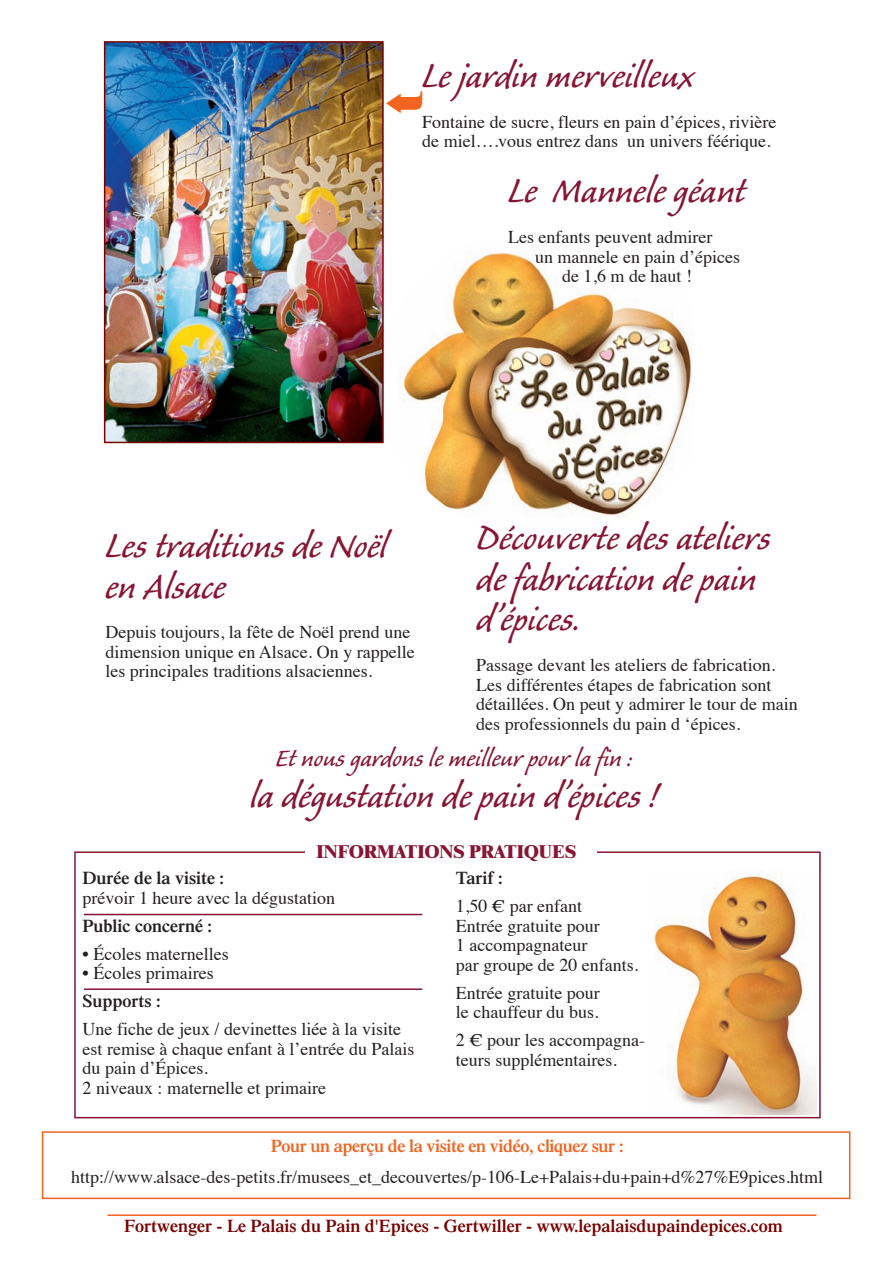
<style>
.page{position:relative;width:893px;height:1263px;background:#fff}
.page>*{position:absolute;margin:0;border:0;box-sizing:border-box;transform-origin:0 0}
.t1{font:45px/40.5px "Caliban";color:#881534}
.t2{font:31.5px "Caliban";color:#881534}
.t3{font:18px/19.5px "Times";color:#231f20}
.t4{font:600 18px "Times";color:#790100}
.t5{font:600 18px "Times";color:#231f20}
.t6{font:600 18px "Times";letter-spacing:-.02em;color:#f36421}
.t7{font:800 18px "Times";color:#881534}
</style>
<div class="page">
<hr style="left:84px;top:914px;width:338px;height:1px;background:#881534">
<hr style="left:84px;top:988px;width:338px;height:2px;background:#881534">
<div style="left:74px;top:851px;width:747px;height:267px;border:2px solid #881534"></div>
<div style="left:305px;top:841px;width:291px;height:27px;background:#fff"></div>
<hr style="left:108px;top:1214px;width:708px;height:2px;background:#f36421">
<img style="left:403px;top:252px;width:289px;height:265px">
<img style="left:107px;top:44px;width:274px;height:396px">
<div style="left:104px;top:41px;width:280px;height:402px;border:2px solid #790100"></div>
<div style="left:42px;top:1131px;width:808px;height:68px;border:2px solid #f36421"></div>
<img style="left:654px;top:872px;width:163px;height:242px">
<h1 class="t1" style="left:422px;top:60px;width:274px">Le jardin merveilleux</h1>
<p class="t3" style="left:422px;top:114px;width:356px">Fontaine de sucre, fleurs en pain d’épices, rivière de miel….vous entrez dans un univers féérique.</p>
<h1 class="t1" style="left:508px;top:175px;width:239px">Le Mannele géant</h1>
<p class="t3" style="left:508px;top:229px;width:206px">Les enfants peuvent admirer</p>
<p class="t3" style="left:535px;top:248px;width:206px">un mannele en pain d’épices</p>
<p class="t3" style="left:562px;top:268px;width:131px">de 1,6 m de haut !</p>
<h1 class="t1" style="left:105px;top:530px;width:283px">Les traditions de Noël en Alsace</h1>
<p class="t3" style="left:105px;top:624px;width:311px">Depuis toujours, la fête de Noël prend une dimension unique en Alsace. On y rappelle les principales traditions alsaciennes.</p>
<h1 class="t1" style="left:476px;top:522px;width:296px">Découverte des ateliers de fabrication de pain d’épices.</h1>
<p class="t3" style="left:476px;top:657px;width:323px">Passage devant les ateliers de fabrication.<br>Les différentes étapes de fabrication sont détaillées. On peut y admirer le tour de main des professionnels du pain d ‘épices.</p>
<h2 class="t2" style="left:276px;top:747px;width:358px">Et nous gardons le meilleur pour la fin :</h2>
<h1 class="t1" style="left:250px;top:780px;width:409px">la dégustation de pain d’épices !</h1>
<p class="t7" style="left:317px;top:845px;width:261px">INFORMATIONS PRATIQUES</p>
<p class="t5" style="left:83px;top:871px;width:143px">Durée de la visite :</p>
<p class="t3" style="left:83px;top:889px;width:254px">prévoir 1 heure avec la dégustation</p>
<p class="t5" style="left:83px;top:919px;width:131px">Public concerné :</p>
<p class="t3" style="left:83px;top:945px;width:148px">• Écoles maternelles</p>
<p class="t3" style="left:83px;top:965px;width:133px">• Écoles primaires</p>
<p class="t5" style="left:83px;top:994px;width:79px">Supports :</p>
<p class="t3" style="left:83px;top:1021px;width:333px">Une fiche de jeux / devinettes liée à la visite est remise à chaque enfant à l’entrée du Palais du pain d’Épices.<br>2 niveaux : maternelle et primaire</p>
<p class="t5" style="left:456px;top:871px;width:48px">Tarif :</p>
<p class="t3" style="left:456px;top:898px;width:184px">1,50 € par enfant<br>Entrée gratuite pour<br>1 accompagnateur<br>par groupe de 20 enfants.</p>
<p class="t3" style="left:456px;top:984px;width:145px">Entrée gratuite pour le chauffeur du bus.</p>
<p class="t3" style="left:456px;top:1032px;width:191px">2 € pour les accompagna&shy;teurs supplémentaires.</p>
<p class="t6" style="left:271px;top:1139px;width:354px">Pour un aperçu de la visite en vidéo, cliquez sur :</p>
<p class="t3" style="left:71px;top:1168px;width:753px">http://www.alsace-des-petits.fr/musees_et_decouvertes/p-106-Le+Palais+du+pain+d%27%E9pices.html</p>
<p class="t4" style="left:124px;top:1219px;width:660px">Fortwenger - Le Palais du Pain d'Epices - Gertwiller - www.lepalaisdupaindepices.com</p>
</div>
